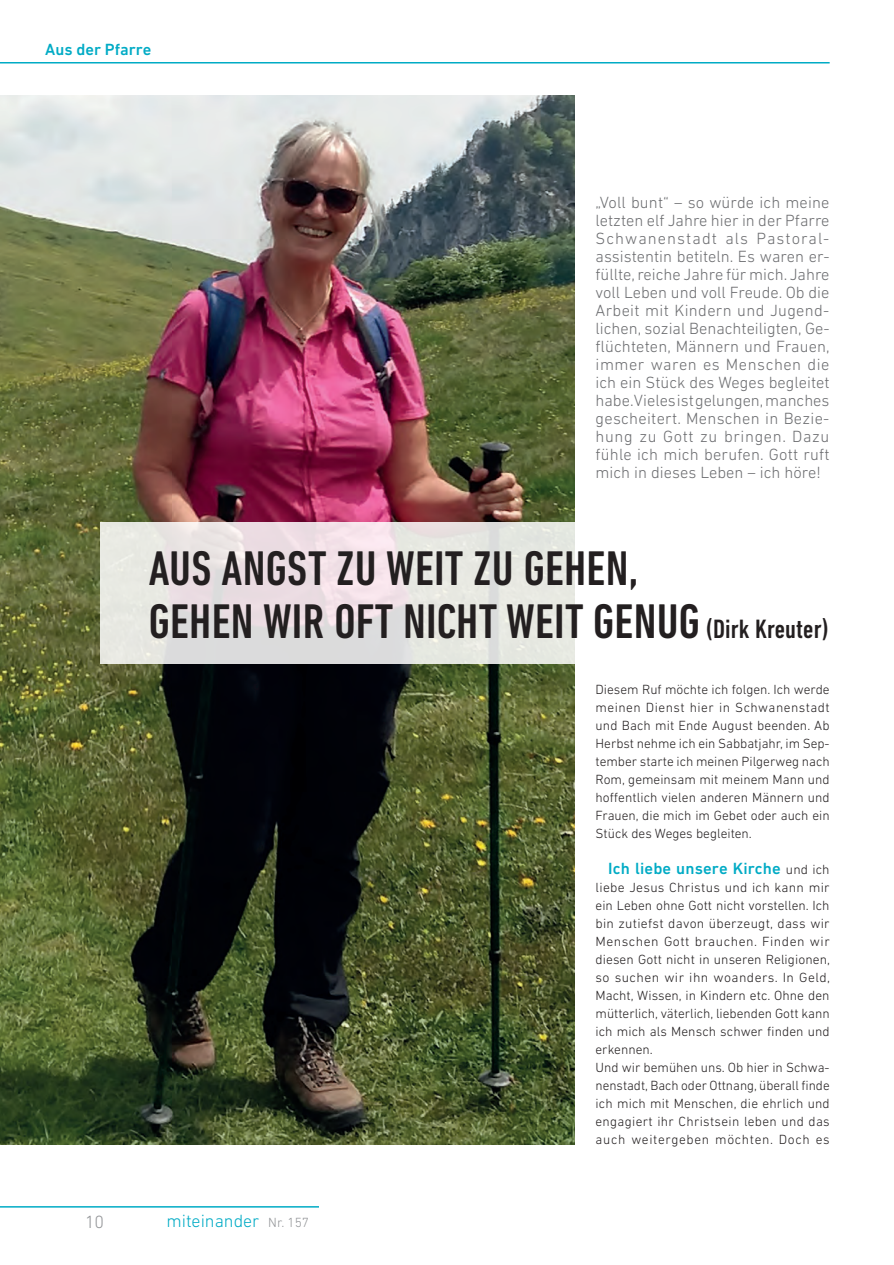
<style>
.page{position:relative;width:894px;height:1265px;background:#fff}
.page>*{position:absolute;margin:0;border:0;box-sizing:border-box;transform-origin:0 0}
.t1{font:500 condensed 49.5px/52.5px "DIN Next LT Pro";letter-spacing:.005em;color:#231f20}
.t2{font:300 18px "DIN Next LT Pro";color:#00abc5}
.t3{font:300 18px "DIN Next LT Pro";color:#939598}
.t4{font:300 16.5px/18px "DIN Next LT Pro";letter-spacing:.015em;color:#6c6d70;text-align:justify}
.t5{font:500 16.5px "DIN Next LT Pro";letter-spacing:.01em;color:#00abc5}
.t6{font:300 13.5px/18px "DIN Next LT Pro";letter-spacing:.005em;color:#231f20;text-align:justify}
.s1{font-size:27px}
.s2{font-size:13.5px;color:#939598}
.s3{font-weight:300;font-size:13.5px;color:#231f20}
</style>
<div class="page">
<hr style="left:0;top:1206px;width:319px;height:1px;background:#00abc5">
<img style="left:0;top:96px;width:574px;height:1048px">
<hr style="left:0;top:62px;width:829px;height:1px;background:#00abc5">
<svg style="left:100px;top:522px;width:475px;height:141px;background:#e7e3e1"></svg>
<p class="t5" style="left:45px;top:40px;width:107px">Aus der Pfarre</p>
<p class="t4" style="left:595px;top:193px;width:236px">„Voll bunt“ – so würde ich meine letzten elf Jahre hier in der Pfarre Schwanenstadt als Pastoral&shy;assistentin betiteln. Es waren er&shy;füllte, reiche Jahre für mich. Jahre voll Leben und voll Freude. Ob die Arbeit mit Kindern und Jugend&shy;lichen, sozial Benachteiligten, Ge&shy;flüchteten, Männern und Frauen, immer waren es Menschen die ich ein Stück des Weges begleitet habe. Vieles ist gelungen, manches gescheitert. Menschen in Bezie&shy;hung zu Gott zu bringen. Dazu fühle ich mich berufen. Gott ruft mich in dieses Leben – ich höre!</p>
<h1 class="t1" style="left:149px;top:542px;width:681px">AUS ANGST ZU WEIT ZU GEHEN,<br>GEHEN WIR OFT NICHT WEIT GENUG <span class="s1">(Dirk Kreuter)</span></h1>
<h2 class="t3" style="left:85px;top:1211px;width:21px">10</h2>
<h2 class="t2" style="left:166px;top:1210px;width:144px">miteinander <span class="s2">Nr. 157</span></h2>
<p class="t6" style="left:595px;top:680px;width:236px">Diesem Ruf möchte ich folgen. Ich werde meinen Dienst hier in Schwanenstadt und Bach mit Ende August beenden. Ab Herbst nehme ich ein Sabbatjahr, im Sep&shy;tember starte ich meinen Pilgerweg nach Rom, gemeinsam mit meinem Mann und hoffentlich vielen anderen Männern und Frauen, die mich im Gebet oder auch ein Stück des Weges begleiten.</p>
<p class="t5" style="left:608px;top:859px;width:223px">Ich liebe unsere Kirche <span class="s3">und ich</span></p>
<p class="t6" style="left:595px;top:878px;width:236px;text-align:left">liebe Jesus Christus und ich kann mir ein Leben ohne Gott nicht vorstellen. Ich bin zutiefst davon überzeugt, dass wir Menschen Gott brauchen. Finden wir diesen Gott nicht in unseren Religionen, so suchen wir ihn woanders. In Geld, Macht, Wissen, in Kindern etc. Ohne den mütterlich, väterlich, liebenden Gott kann ich mich als Mensch schwer finden und erkennen.<br>Und wir bemühen uns. Ob hier in Schwa&shy;nenstadt, Bach oder Ottnang, überall finde ich mich mit Menschen, die ehrlich und engagiert ihr Christsein leben und das auch weitergeben möchten. Doch es</p>
</div>
